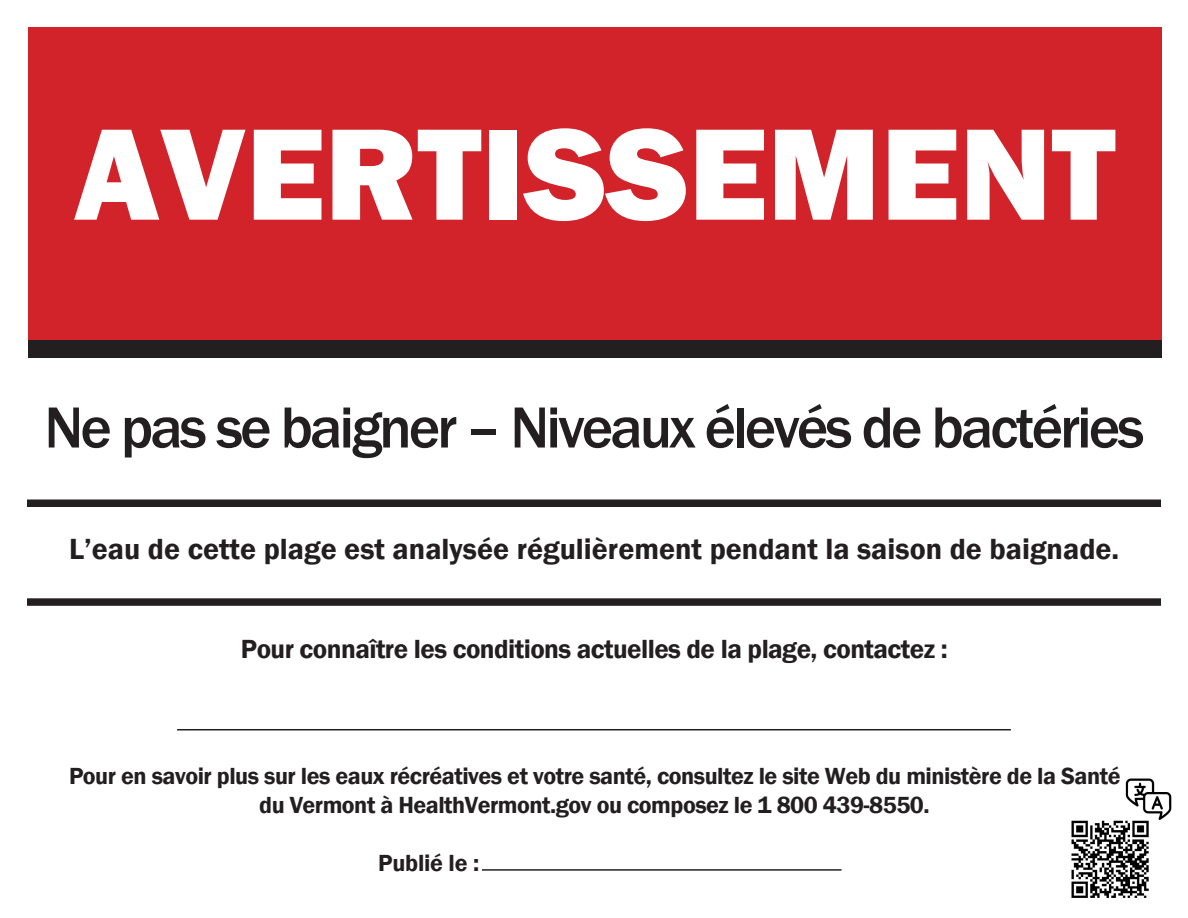
<style>
.page{position:relative;width:1188px;height:918px;background:#fff}
.page>*{position:absolute;margin:0;border:0;box-sizing:border-box;transform-origin:0 0}
.t1{font:800 135px "Franklin Gothic";color:#fff}
.t2{font:500 60px "Franklin Gothic";letter-spacing:-.05em;color:#231f20}
.t3{font:600 30px "Franklin Gothic";color:#231f20}
.t4{font:600 27px "Franklin Gothic";letter-spacing:-.02em;color:#231f20}
.t5{font:600 24px/28.8px "Franklin Gothic";letter-spacing:-.02em;color:#231f20;text-align:center}
</style>
<div class="page">
<img style="left:1071px;top:778px;width:101px;height:120px">
<div style="left:28px;top:28px;width:1134px;height:313px;background:#d2232a"></div>
<div style="left:28px;top:340px;width:1134px;height:17px;background:#231f20"></div>
<div style="left:27px;top:500px;width:1134px;height:7px;background:#231f20"></div>
<div style="left:27px;top:598px;width:1134px;height:8px;background:#231f20"></div>
<hr style="left:482px;top:869px;width:360px;height:2px;background:#231f20">
<hr style="left:177px;top:729px;width:834px;height:1px;background:#231f20">
<h1 class="t1" style="left:74px;top:87px;width:1043px">AVERTISSEMENT</h1>
<h2 class="t2" style="left:44px;top:390px;width:1102px">Ne pas se baigner – Niveaux élevés de bactéries</h2>
<p class="t3" style="left:69px;top:530px;width:1052px">L’eau de cette plage est analysée régulièrement pendant la saison de baignade.</p>
<p class="t4" style="left:241px;top:633px;width:708px">Pour connaître les conditions actuelles de la plage, contactez :</p>
<p class="t5" style="left:69px;top:762px;width:1053px">Pour en savoir plus sur les eaux récréatives et votre santé, consultez le site Web du ministère de la Santé du Vermont à HealthVermont.gov ou composez le 1 800 439-8550.</p>
<p class="t5" style="left:378px;top:849px;width:102px">Publié le :</p>
</div>
